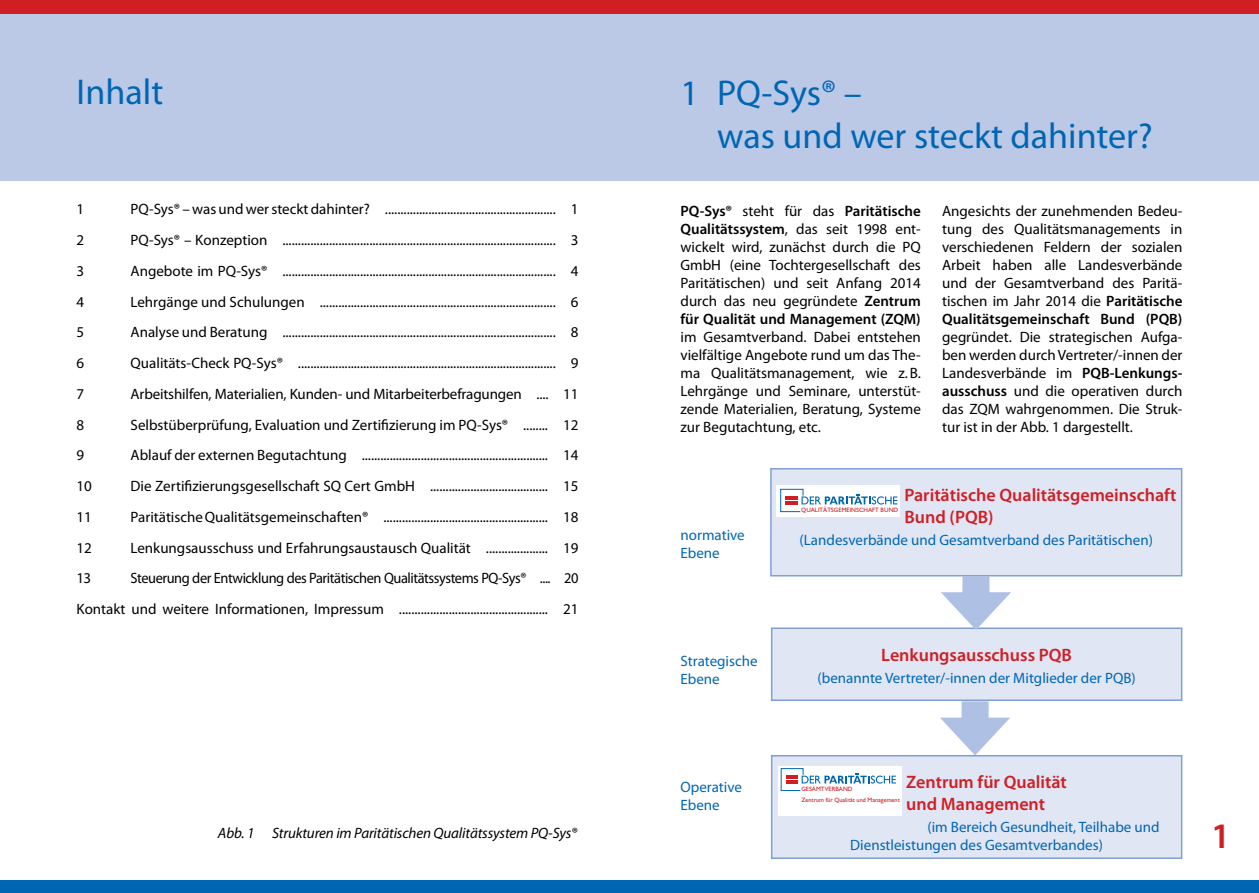
<style>
.page{position:relative;width:1259px;height:893px;background:#fff}
.page>*{position:absolute;margin:0;border:0;box-sizing:border-box;transform-origin:0 0}
.t1{font:36px/43.2px "Myriad Pro";color:#0066b3}
.t2{font:600 36px "Myriad Pro";color:#cf1f25}
.t3{font:600 18px/21.6px "Myriad Pro";color:#cf1f25}
.t4{font:15px/18px "Myriad Pro";color:#000;text-align:justify}
.t5{font:15px/18px "Myriad Pro";color:#0066b3}
.t6{font:15px/30.8px "Myriad Pro";letter-spacing:-.03em;color:#000;text-align:right;scale:.96 1}
.t7{font:italic 15px "Myriad Pro";letter-spacing:-.01em;color:#000}
.t8{font:500 6.45px/11.4px "Chantilly";color:#cf1f25}
.s1{font-weight:600}
</style>
<div class="page">
<div style="left:0;top:0;width:1259px;height:181px;background:#bbc9e7"></div>
<div style="left:0;top:0;width:1259px;height:14px;background:#cf1f25"></div>
<div style="left:0;top:880px;width:1259px;height:13px;background:#0066b3"></div>
<div style="left:771px;top:469px;width:410px;height:107px;background:#e1e6f4"></div>
<div style="left:770px;top:468px;width:412px;height:108px;border:2px solid #80a0d3"></div>
<div style="left:771px;top:628px;width:410px;height:72px;background:#e1e6f4"></div>
<div style="left:771px;top:627px;width:411px;height:74px;border:2px solid #80a0d3"></div>
<div style="left:771px;top:756px;width:410px;height:102px;background:#e1e6f4"></div>
<div style="left:771px;top:755px;width:411px;height:104px;border:2px solid #80a0d3"></div>
<div style="left:962px;top:576px;width:27px;height:30px;background:#aec0e3"></div>
<svg style="left:940px;top:592px;width:71px;height:38px"></svg>
<div style="left:961px;top:701px;width:27px;height:30px;background:#aec0e3"></div>
<svg style="left:940px;top:718px;width:70px;height:37px"></svg>
<div style="left:776px;top:486px;width:124px;height:31px;background:#fff"></div>
<svg style="left:780px;top:489px;width:117px;height:23px"></svg>
<div style="left:778px;top:766px;width:124px;height:49px;background:#fff"></div>
<svg style="left:780px;top:768px;width:116px;height:23px"></svg>
<h1 class="t1" style="left:77px;top:69px;width:88px">Inhalt</h1>
<h1 class="t1" style="left:717px;top:71px;width:437px;text-indent:-36px">1 PQ-Sys® –<br>was und wer steckt dahinter?</h1>
<p class="t4" style="left:77px;top:200px;width:9px">1</p>
<p class="t4" style="left:131px;top:200px;width:449px">PQ-Sys® – was und wer steckt dahinter? ....................................................... 1</p>
<p class="t4" style="left:77px;top:231px;width:9px">2</p>
<p class="t4" style="left:131px;top:231px;width:449px">PQ-Sys® – Konzeption ........................................................................................ 3</p>
<p class="t4" style="left:77px;top:262px;width:9px">3</p>
<p class="t4" style="left:131px;top:262px;width:449px">Angebote im PQ-Sys® ........................................................................................ 4</p>
<p class="t4" style="left:77px;top:292px;width:9px">4</p>
<p class="t4" style="left:131px;top:292px;width:449px">Lehrgänge und Schulungen ............................................................................ 6</p>
<p class="t4" style="left:77px;top:323px;width:9px">5</p>
<p class="t4" style="left:131px;top:323px;width:449px">Analyse und Beratung ........................................................................................ 8</p>
<p class="t4" style="left:77px;top:354px;width:9px">6</p>
<p class="t4" style="left:131px;top:354px;width:449px">Qualitäts-Check PQ-Sys® ................................................................................... 9</p>
<p class="t4" style="left:77px;top:385px;width:9px">7</p>
<p class="t4" style="left:131px;top:385px;width:449px">Arbeitshilfen, Materialien, Kunden- und Mitarbeiterbefragungen .... 11</p>
<p class="t4" style="left:77px;top:415px;width:9px">8</p>
<p class="t4" style="left:131px;top:415px;width:449px">Selbstüberprüfung, Evaluation und Zertifizierung im PQ-Sys® ........ 12</p>
<p class="t4" style="left:77px;top:446px;width:9px">9</p>
<p class="t4" style="left:131px;top:446px;width:449px">Ablauf der externen Begutachtung ............................................................ 14</p>
<p class="t4" style="left:77px;top:477px;width:17px">10</p>
<p class="t4" style="left:131px;top:477px;width:449px">Die Zertifizierungsgesellschaft SQ Cert GmbH ...................................... 15</p>
<p class="t4" style="left:77px;top:508px;width:17px">11</p>
<p class="t4" style="left:131px;top:508px;width:449px">Paritätische Qualitätsgemeinschaften® ..................................................... 18</p>
<p class="t4" style="left:77px;top:538px;width:17px">12</p>
<p class="t4" style="left:131px;top:538px;width:449px">Lenkungsausschuss und Erfahrungsaustausch Qualität .................... 19</p>
<p class="t4" style="left:77px;top:569px;width:16px">13</p>
<p class="t6" style="left:77px;top:563px;width:524px">Steuerung der Entwicklung des Paritätischen Qualitätssystems PQ-Sys® .... 20<br>Kontakt und weitere Informationen, Impressum ................................................ 21</p>
<p class="t4" style="left:680px;top:202px;width:242px"><span class="s1">PQ-Sys®</span> steht für das <span class="s1">Paritätische Qualitätssystem</span>, das seit 1998 ent&shy;wickelt wird, zunächst durch die PQ GmbH (eine Tochtergesellschaft des Paritätischen) und seit Anfang 2014 durch das neu gegründete <span class="s1">Zentrum für Qualität und Management (ZQM)</span></p>
<p class="t4" style="left:680px;top:328px;width:242px">im Gesamtverband. Dabei entstehen vielfältige Angebote rund um das The&shy;ma Qualitätsmanagement, wie z.B.<br>Lehrgänge und Seminare, unterstüt&shy;zende Materialien, Beratung, Systeme zur Begutachtung, etc.</p>
<p class="t4" style="left:942px;top:202px;width:242px">Angesichts der zunehmenden Bedeu&shy;tung des Qualitätsmanagements in verschiedenen Feldern der sozialen Arbeit haben alle Landesverbände und der Gesamtverband des Paritä&shy;tischen im Jahr 2014 die <span class="s1">Paritätische Qualitätsgemeinschaft Bund (PQB)</span></p>
<p class="t4" style="left:942px;top:328px;width:242px">gegründet. Die strategischen Aufga&shy;ben werden durch Vertreter/-innen der Landesverbände im <span class="s1">PQB-Lenkungs&shy;ausschuss</span> und die operativen durch das ZQM wahrgenommen. Die Struk&shy;tur ist in der Abb. 1 dargestellt.</p>
<p class="t5" style="left:680px;top:526px;width:66px">normative<br>Ebene</p>
<p class="t3" style="left:904px;top:484px;width:273px">Paritätische Qualitätsgemeinschaft<br>Bund (PQB)</p>
<p class="t5" style="left:799px;top:531px;width:355px">(Landesverbände und Gesamtverband des Paritätischen)</p>
<p class="t8" style="left:801px;top:504px;width:98px">QUALITÄTSGEMEINSCHAFT BUND</p>
<p class="t5" style="left:680px;top:652px;width:79px">Strategische<br>Ebene</p>
<p class="t3" style="left:881px;top:643px;width:192px">Lenkungsausschuss PQB</p>
<p class="t5" style="left:817px;top:669px;width:320px">(benannte Vertreter/-innen der Mitglieder der PQB)</p>
<p class="t7" style="left:218px;top:824px;width:361px">Abb. 1 Strukturen im Paritätischen Qualitätssystem PQ-Sys®</p>
<p class="t5" style="left:680px;top:778px;width:63px">Operative<br>Ebene</p>
<p class="t3" style="left:906px;top:771px;width:162px">Zentrum für Qualität und Management</p>
<p class="t5" style="left:850px;top:818px;width:311px;text-indent:77px">(im Bereich Gesundheit, Teilhabe und<br>Dienstleistungen des Gesamtverbandes)</p>
<p class="t8" style="left:801px;top:783px;width:100px">GESAMTVERBAND<br>Zentrum für Qualität und Management</p>
<h1 class="t2" style="left:1211px;top:813px;width:21px">1</h1>
</div>
